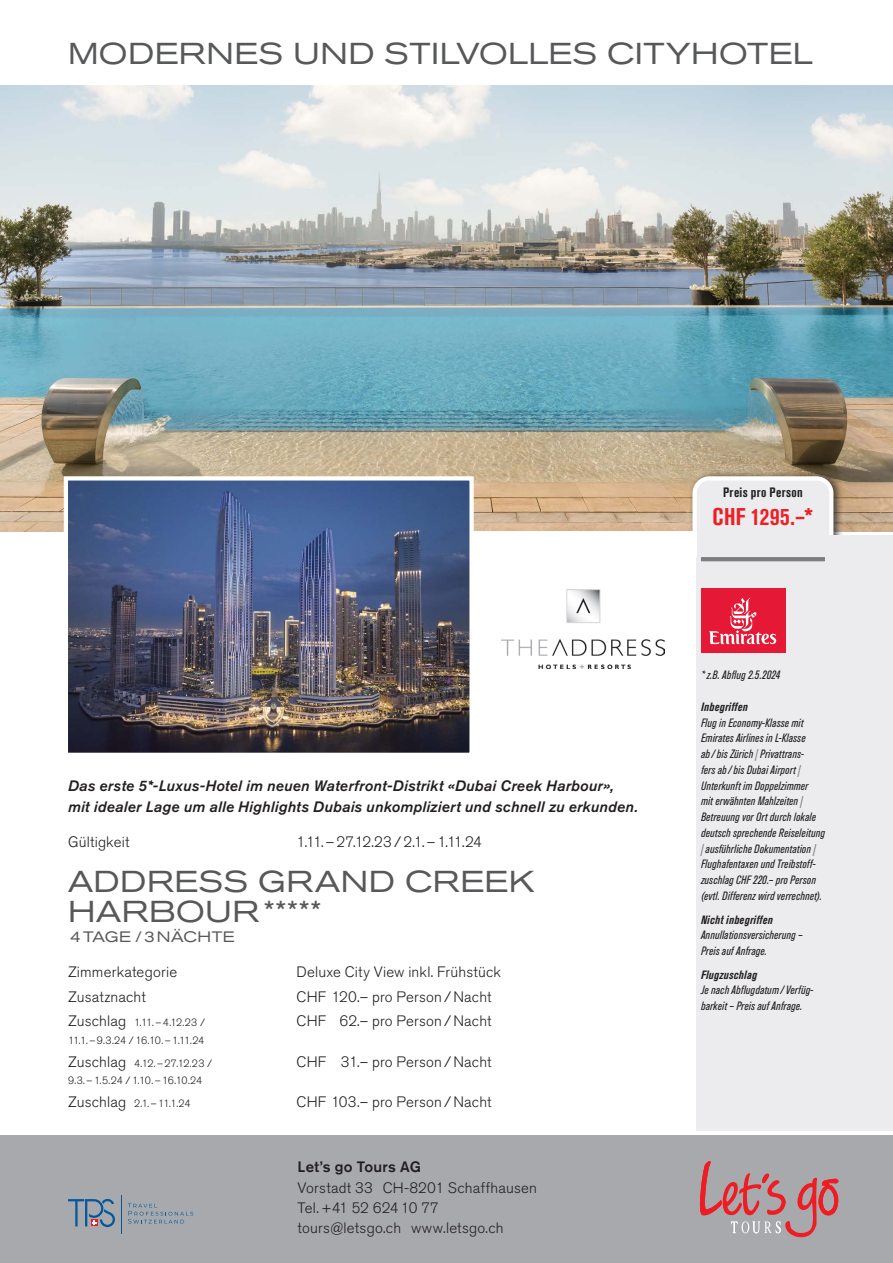
<style>
.page{position:relative;width:893px;height:1263px;background:#fff}
.page>*{position:absolute;margin:0;border:0;box-sizing:border-box;transform-origin:0 0}
.t1{font:expanded 30px/30px "Akzidenz Grotesk BQ";letter-spacing:.015em;color:#57585a}
.t2{font:700 condensed 24px "Akzidenz Grotesk BQ";letter-spacing:.02em;color:#ee1f25}
.t3{font:300 15px/20.2px "Akzidenz Grotesk BQ";letter-spacing:.015em;color:#231f20}
.t4{font:italic 15px/20.2px "Akzidenz Grotesk BQ Med";letter-spacing:.015em;color:#231f20}
.t5{font:300 15px "Akzidenz Grotesk BQ";letter-spacing:-.05em;color:#231f20}
.t6{font:500 15px "Akzidenz Grotesk BQ";letter-spacing:.015em;color:#231f20}
.t7{font:expanded 15px "Akzidenz Grotesk BQ";letter-spacing:.02em;color:#57585a}
.t8{font:700 condensed 13.5px "Akzidenz Grotesk BQ";letter-spacing:.025em;color:#231f20}
.t9{font:italic condensed 12px/15.8px "Akzidenz Grotesk BQ";letter-spacing:.025em;color:#231f20}
.t10{font:italic 700 condensed 12px "Akzidenz Grotesk BQ";letter-spacing:.025em;color:#231f20}
.t11{font:300 10.5px "Akzidenz Grotesk BQ";letter-spacing:-.035em;color:#231f20}
.s1{font-size:15px}
.s2{color:#808285}
</style>
<div class="page">
<img style="left:0;top:85px;width:893px;height:446px">
<img style="left:62px;top:474px;width:414px;height:279px">
<div style="left:689px;top:469px;width:155px;height:80px;background:#231f20;opacity:.75"></div>
<svg style="left:690px;top:474px;width:146px;height:62px;background:#e7e5e4"></svg>
<div style="left:0;top:1135px;width:893px;height:128px;background:#a8a9ad"></div>
<div style="left:697px;top:536px;width:196px;height:595px;background:#ececee"></div>
<hr style="left:701px;top:557px;width:124px;height:4px;background:#7c7e7f">
<div style="left:472px;top:531px;width:225px;height:26px;background:#fff"></div>
<img style="left:502px;top:589px;width:162px;height:80px">
<svg style="left:700px;top:1161px;width:138px;height:76px"></svg>
<svg style="left:128px;top:1203px;width:65px;height:20px"></svg>
<svg style="left:68px;top:1199px;width:47px;height:28px"></svg>
<hr style="left:121px;top:1195px;width:1px;height:38px;background:#01589c">
<div style="left:701px;top:588px;width:84px;height:65px;background:#e51836"></div>
<svg style="left:709px;top:598px;width:67px;height:46px"></svg>
<h1 class="t1" style="left:68px;top:38px;width:746px">MODERNES UND STILVOLLES CITYHOTEL</h1>
<p class="t4" style="left:68px;top:776px;width:571px">Das erste 5*-Luxus-Hotel im neuen Waterfront-Distrikt «Dubai Creek Harbour», mit idealer Lage um alle Highlights Dubais unkompliziert und schnell zu erkunden.</p>
<p class="t3" style="left:68px;top:832px;width:63px">Gültigkeit</p>
<p class="t5" style="left:297px;top:833px;width:187px">1.11. –27.12.23/2.1. – 1.11.24</p>
<h1 class="t1" style="left:68px;top:866px;width:467px">ADDRESS GRAND CREEK<br>HARBOUR *****</h1>
<p class="t7" style="left:70px;top:928px;width:166px">4 TAGE / 3 NÄCHTE</p>
<p class="t3" style="left:68px;top:962px;width:111px">Zimmerkategorie</p>
<p class="t3" style="left:297px;top:962px;width:206px">Deluxe City View inkl. Frühstück</p>
<p class="t3" style="left:68px;top:987px;width:79px">Zusatznacht</p>
<p class="t3" style="left:297px;top:987px;width:197px">CHF 120.– pro Person / Nacht</p>
<p class="t11" style="left:68px;top:1017px;width:139px"><span class="s1">Zuschlag</span> 1.11. –4.12.23 /</p>
<p class="t3" style="left:297px;top:1011px;width:197px">CHF 62.– pro Person / Nacht</p>
<p class="t11" style="left:68px;top:1034px;width:138px">11.1. –9.3.24 / 16.10. – 1.11.24</p>
<p class="t11" style="left:68px;top:1057px;width:146px"><span class="s1">Zuschlag</span> 4.12. –27.12.23 /</p>
<p class="t3" style="left:297px;top:1052px;width:197px">CHF 31.– pro Person / Nacht</p>
<p class="t11" style="left:68px;top:1074px;width:136px">9.3.–1.5.24 /1.10.–16.10.24</p>
<p class="t11" style="left:68px;top:1098px;width:124px"><span class="s1">Zuschlag</span> 2.1. –11.1.24</p>
<p class="t3" style="left:297px;top:1092px;width:197px">CHF 103.– pro Person / Nacht</p>
<p class="t6" style="left:298px;top:1158px;width:125px">Let’s go Tours AG</p>
<p class="t3" style="left:298px;top:1178px;width:241px">Vorstadt 33 CH-8201 Schaffhausen<br>Tel.+41 52 62410 77 tours@letsgo.ch www.letsgo.ch</p>
<p class="t8" style="left:723px;top:485px;width:81px">Preis pro Person</p>
<h2 class="t2" style="left:713px;top:503px;width:102px">CHF 1295.–*</h2>
<p class="t9" style="left:701px;top:667px;width:81px">*z.B. Abflug 2.5.2024</p>
<p class="t10" style="left:701px;top:700px;width:48px">Inbegriffen</p>
<p class="t9" style="left:701px;top:715px;width:125px">Flug in Economy-Klasse mit<br>Emirates Airlines in L-Klasse ab/bis Zürich <span class="s2">|</span> Privattrans-<br>fers ab/bis Dubai Airport <span class="s2">|<br></span>Unterkunft im Doppelzimmer<br>mit erwähnten Mahlzeiten <span class="s2">|<br></span>Betreuung vor Ort durch lokale deutsch sprechende Reiseleitung <span class="s2">|</span> ausführliche Dokumentation <span class="s2">|<br></span>Flughafentaxen und Treibstoff&shy;zuschlag CHF 220.– pro Person (evtl. Differenz wird verrechnet).</p>
<p class="t10" style="left:701px;top:912px;width:73px">Nicht inbegriffen</p>
<p class="t9" style="left:701px;top:927px;width:103px">Annullationsversicherung –<br>Preis auf Anfrage.</p>
<p class="t10" style="left:701px;top:967px;width:58px">Flugzuschlag</p>
<p class="t9" style="left:701px;top:982px;width:114px">Je nach Abflugdatum /Verfüg&shy;barkeit – Preis auf Anfrage.</p>
</div>
